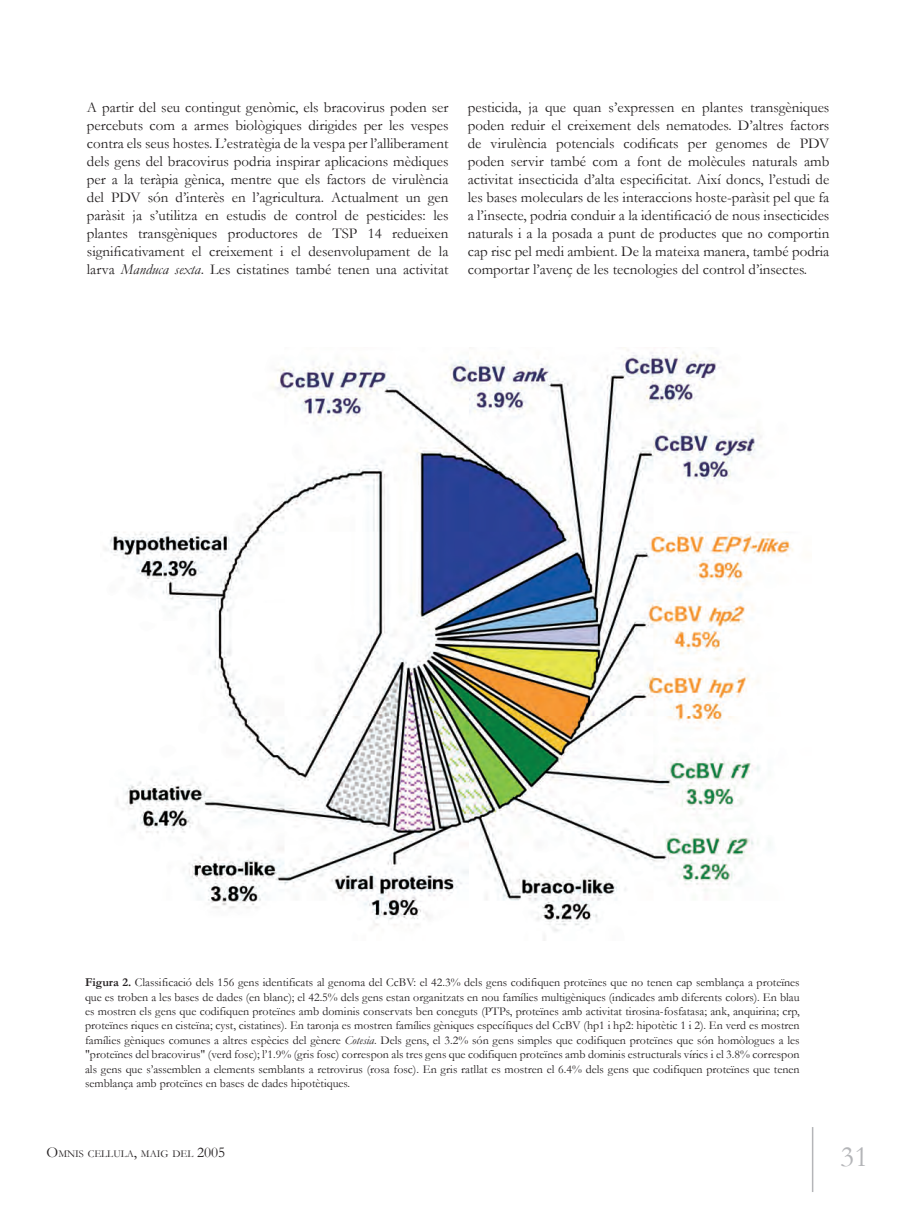
<style>
.page{position:relative;width:919px;height:1217px;background:#fff}
.page>*{position:absolute;margin:0;border:0;box-sizing:border-box;transform-origin:0 0}
.t1{font:30px "Garamond";color:#b4b5b8}
.t2{font:15px/18px "Garamond";color:#231f20;text-align:justify}
.pie_foto{font:12px/14.4px "Garamond";color:#231f20;text-align:justify}
.t3{font:10.5px "Garamond";color:#231f20}
.s1{font-style:italic}
.s2{font-weight:700}
.s3{font-size:15px}
</style>
<div class="page">
<hr style="left:811px;top:1126px;width:2px;height:65px;background:#b4b5b8">
<img style="left:104px;top:350px;width:690px;height:590px">
<p class="t2" style="left:87px;top:98px;width:363px">A partir del seu contingut genòmic, els bracovirus poden ser percebuts com a armes biològiques dirigides per les vespes contra els seus hostes. L’estratègia de la vespa per l’alliberament dels gens del bracovirus podria inspirar aplicacions mèdiques per a la teràpia gènica, mentre que els factors de virulència del PDV són d’interès en l’agricultura. Actualment un gen paràsit ja s’utilitza en estudis de control de pesticides: les plantes transgèniques productores de TSP 14 redueixen significativament el creixement i el desenvolupament de la larva <span class="s1">Manduca sexta</span>. Les cistatines també tenen una activitat</p>
<p class="t2" style="left:467px;top:98px;width:363px">pesticida, ja que quan s’expressen en plantes transgèniques poden reduir el creixement dels nematodes. D’altres factors de virulència potencials codificats per genomes de PDV poden servir també com a font de molècules naturals amb activitat insecticida d’alta especificitat. Així doncs, l’estudi de les bases moleculars de les interaccions hoste-paràsit pel que fa a l’insecte, podria conduir a la identificació de nous insecticides naturals i a la posada a punt de productes que no comportin cap risc pel medi ambient. De la mateixa manera, també podria comportar l’avenç de les tecnologies del control d’insectes.</p>
<p class="pie_foto" style="left:85px;top:974px;width:716px"><span class="s2">Figura 2.</span> Classificació dels 156 gens identificats al genoma del CcBV: el 42.3% dels gens codifiquen proteïnes que no tenen cap semblança a proteïnes que es troben a les bases de dades (en blanc); el 42.5% dels gens estan organitzats en nou famílies multigèniques (indicades amb diferents colors). En blau es mostren els gens que codifiquen proteïnes amb dominis conservats ben coneguts (PTPs, proteïnes amb activitat tirosina-fosfatasa; ank, anquirina; crp, proteïnes riques en cisteïna; cyst, cistatines). En taronja es mostren famílies gèniques específiques del CcBV (hp1 i hp2: hipotètic 1 i 2). En verd es mostren famílies gèniques comunes a altres espècies del gènere <span class="s1">Cotesia</span>. Dels gens, el 3.2% són gens simples que codifiquen proteïnes que són homòlogues a les "proteïnes del bracovirus" (verd fosc); l’1.9% (gris fosc) correspon als tres gens que codifiquen proteïnes amb dominis estructurals vírics i el 3.8% correspon als gens que s’assemblen a elements semblants a retrovirus (rosa fosc). En gris ratllat es mostren el 6.4% dels gens que codifiquen proteïnes que tenen semblança amb proteïnes en bases de dades hipotètiques.</p>
<p class="t3" style="left:47px;top:1146px;width:180px"><span class="s3">O</span>MNIS CELLULA<span class="s3">,</span> MAIG DEL <span class="s3">2005</span></p>
<h1 class="t1" style="left:840px;top:1136px;width:30px">31</h1>
</div>
